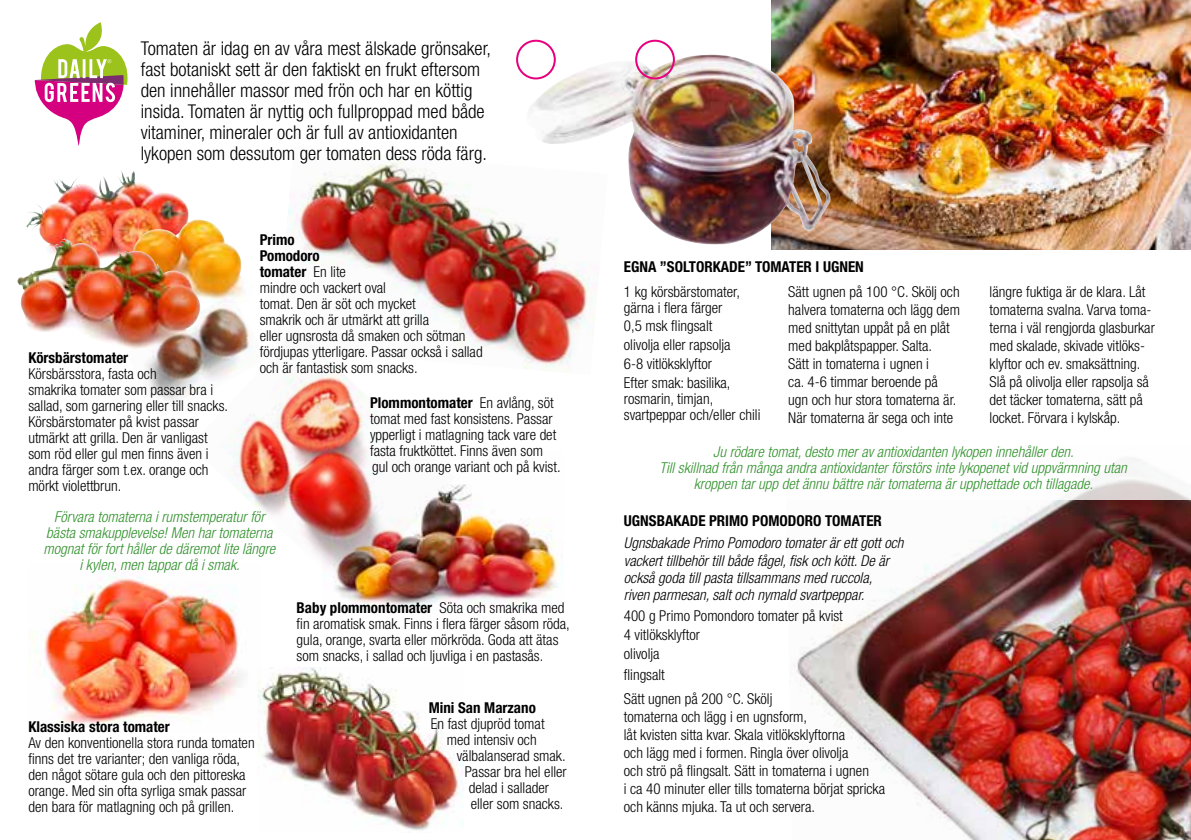
<style>
.page{position:relative;width:1191px;height:840px;background:#fff}
.page>*{position:absolute;margin:0;border:0;box-sizing:border-box;transform-origin:0 0}
.t1{font:300 condensed 19px/21px "Helvetica Neue LT Std";color:#000}
.t2{font:300 condensed 15px/16px "Helvetica Neue LT Std";color:#000}
.t3{font:italic 300 condensed 15px/16px "Helvetica Neue LT Std";color:#33922e;text-align:center}
.t4{font:italic 300 condensed 15px/17px "Helvetica Neue LT Std";color:#000}
.t5{font:700 condensed 15px "Helvetica Neue LT Std";color:#000}
.s1{font-weight:700}
</style>
<div class="page">
<img style="left:771px;top:0;width:420px;height:249px">
<img style="left:794px;top:499px;width:397px;height:340px">
<img style="left:288px;top:154px;width:307px;height:217px">
<img style="left:32px;top:577px;width:211px;height:147px">
<img style="left:258px;top:667px;width:205px;height:163px">
<img style="left:339px;top:484px;width:224px;height:124px">
<img style="left:190px;top:330px;width:265px;height:262px">
<svg style="left:34px;top:22px;width:94px;height:124px"></svg>
<img style="left:53px;top:170px;width:71px;height:32px">
<img style="left:123px;top:219px;width:120px;height:75px">
<img style="left:17px;top:238px;width:184px;height:109px">
<img style="left:125px;top:294px;width:142px;height:123px">
<img style="left:524px;top:55px;width:308px;height:191px">
<div style="left:635px;top:40px;width:40px;height:39px;border:2px solid #e6007e;border-radius:50%"></div>
<div style="left:516px;top:40px;width:40px;height:39px;border:2px solid #e6007e;border-radius:50%"></div>
<p class="t1" style="left:141px;top:38px;width:352px">Tomaten är idag en av våra mest älskade grönsaker, fast botaniskt sett är den faktiskt en frukt eftersom den innehåller massor med frön och har en köttig insida. Tomaten är nyttig och fullproppad med både vitaminer, mineraler och är full av antioxidanten lykopen som dessutom ger tomaten dess röda färg.</p>
<p class="t5" style="left:28px;top:348px;width:101px">Körsbärstomater</p>
<p class="t2" style="left:28px;top:365px;width:201px">Körsbärsstora, fasta och<br>smakrika tomater som passar bra i sallad, som garnering eller till snacks.<br>Körsbärstomater på kvist passar utmärkt att grilla. Den är vanligast som röd eller gul men finns även i andra färger som t.ex. orange och mörkt violettbrun.</p>
<p class="t2" style="left:260px;top:231px;width:224px"><span class="s1">Primo<br>Pomodoro<br>tomater</span> En lite<br>mindre och vackert oval<br>tomat. Den är söt och mycket<br>smakrik och är utmärkt att grilla<br>eller ugnsrosta då smaken och sötman fördjupas ytterligare. Passar också i sallad och är fantastisk som snacks.</p>
<p class="t2" style="left:370px;top:394px;width:192px"><span class="s1">Plommontomater</span> En avlång, söt tomat med fast konsistens. Passar ypperligt i matlagning tack vare det fasta fruktköttet. Finns även som gul och orange variant och på kvist.</p>
<p class="t3" style="left:43px;top:508px;width:233px">Förvara tomaterna i rumstemperatur för bästa smakupplevelse! Men har tomaterna mognat för fort håller de däremot lite längre i kylen, men tappar då i smak.</p>
<p class="t5" style="left:28px;top:717px;width:143px">Klassiska stora tomater</p>
<p class="t2" style="left:28px;top:734px;width:228px">Av den konventionella stora runda tomaten finns det tre varianter; den vanliga röda, den något sötare gula och den pittoreska orange. Med sin ofta syrliga smak passar den bara för matlagning och på grillen.</p>
<p class="t2" style="left:297px;top:599px;width:275px"><span class="s1">Baby plommontomater</span> Söta och smakrika med fin aromatisk smak. Finns i flera färger såsom röda, gula, orange, svarta eller mörkröda. Goda att ätas som snacks, i sallad och ljuvliga i en pastasås.</p>
<p class="t5" style="left:429px;top:698px;width:109px">Mini San Marzano</p>
<p class="t2" style="left:431px;top:715px;width:115px">En fast djupröd tomat</p>
<p class="t2" style="left:447px;top:731px;width:91px">med intensiv och</p>
<p class="t2" style="left:457px;top:747px;width:110px">välbalanserad smak.</p>
<p class="t2" style="left:465px;top:763px;width:103px">Passar bra hel eller</p>
<p class="t2" style="left:469px;top:779px;width:82px">delad i sallader</p>
<p class="t2" style="left:471px;top:795px;width:94px">eller som snacks.</p>
<p class="t5" style="left:624px;top:257px;width:241px">EGNA ”SOLTORKADE” TOMATER I UGNEN</p>
<p class="t2" style="left:788px;top:282px;width:173px;line-height:18px">Sätt ugnen på 100 °C. Skölj och halvera tomaterna och lägg dem med snittytan uppåt på en plåt med bakplåtspapper. Salta.<br>Sätt in tomaterna i ugnen i<br>ca. 4-6 timmar beroende på ugn och hur stora tomaterna är.<br>När tomaterna är sega och inte</p>
<p class="t2" style="left:989px;top:282px;width:167px;line-height:18px">längre fuktiga är de klara. Låt tomaterna svalna. Varva toma&shy;terna i väl rengjorda glasburkar med skalade, skivade vitlöks&shy;klyftor och ev. smaksättning.<br>Slå på olivolja eller rapsolja så det täcker tomaterna, sätt på locket. Förvara i kylskåp.</p>
<p class="t2" style="left:624px;top:283px;width:118px">1 kg körsbärstomater, gärna i flera färger</p>
<p class="t2" style="left:624px;top:316px;width:108px;line-height:18.8px">0,5 msk flingsalt olivolja eller rapsolja<br>6-8 vitlöksklyftor<br>Efter smak: basilika,</p>
<p class="t2" style="left:624px;top:390px;width:138px">rosmarin, timjan, svartpeppar och/eller chili</p>
<p class="t3" style="left:659px;top:443px;width:469px">Ju rödare tomat, desto mer av antioxidanten lykopen innehåller den.<br>Till skillnad från många andra antioxidanter förstörs inte lykopenet vid uppvärmning utan kroppen tar upp det ännu bättre när tomaterna är upphettade och tillagade.</p>
<p class="t5" style="left:624px;top:511px;width:260px">UGNSBAKADE PRIMO POMODORO TOMATER</p>
<p class="t4" style="left:624px;top:534px;width:281px">Ugnsbakade Primo Pomodoro tomater är ett gott och vackert tillbehör till både fågel, fisk och kött. De är också goda till pasta tillsammans med ruccola,<br>riven parmesan, salt och nymald svartpeppar.</p>
<p class="t2" style="left:624px;top:606px;width:220px;line-height:18.8px">400 g Primo Pomondoro tomater på kvist<br>4 vitlöksklyftor<br>olivolja</p>
<p class="t2" style="left:624px;top:662px;width:150px;line-height:23.6px">flingsalt<br>Sätt ugnen på 200 °C. Skölj</p>
<p class="t2" style="left:624px;top:706px;width:263px;line-height:18px">tomaterna och lägg i en ugnsform,<br>låt kvisten sitta kvar. Skala vitlöksklyftorna<br>och lägg med i formen. Ringla över olivolja<br>och strö på flingsalt. Sätt in tomaterna i ugnen<br>i ca 40 minuter eller tills tomaterna börjat spricka och känns mjuka. Ta ut och servera.</p>
</div>
